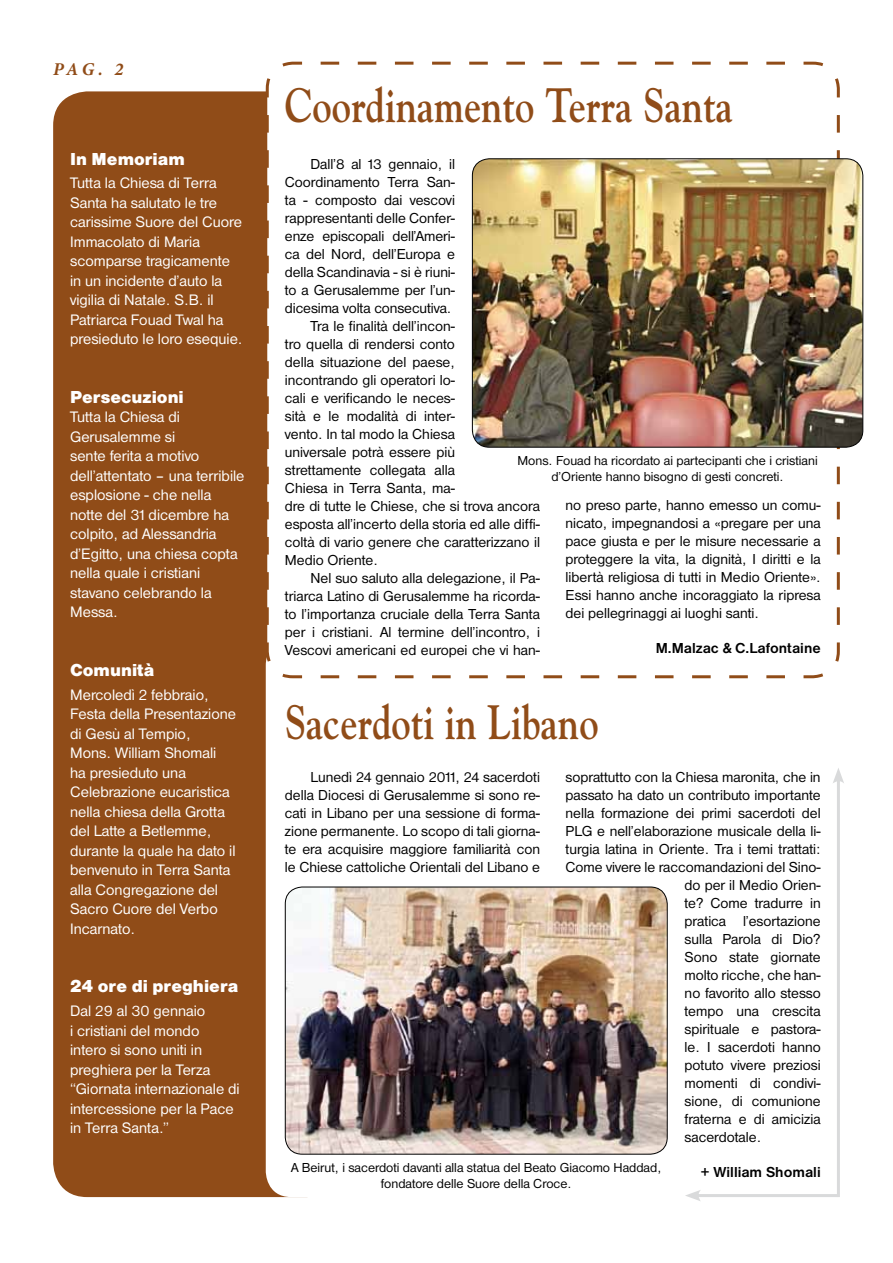
<style>
.page{position:relative;width:893px;height:1263px;background:#fff}
.page>*{position:absolute;margin:0;border:0;box-sizing:border-box;transform-origin:0 0}
.t1{font:700 48px "Goudy";color:#904c18;scale:.8 1}
.t2{font:18px "Nimbus San D Blac";color:#fff}
.t3{font:italic 700 18px "Minion Pro";color:#904c18}
.t4{font:15.75px/19.5px "Nimbus San D";color:#fff}
.t5{font:15px/18px "Nimbus San D";color:#000;text-align:justify}
.t6{font:700 15px "Nimbus San D";color:#000}
.t7{font:13.5px/16.2px "Nimbus San D";color:#000;text-align:center}
</style>
<div class="page">
<div style="left:53px;top:91px;width:287px;height:1106px;background:#904c18;border-radius:34px"></div>
<div style="left:266px;top:640px;width:574px;height:557px;background:#fff;border-radius:26px"></div>
<svg style="left:264px;top:61px;width:576px;height:619px"></svg>
<img style="left:285px;top:887px;width:382px;height:267px">
<div style="left:285px;top:887px;width:383px;height:267px;border:1px solid #000;border-radius:17px"></div>
<img style="left:472px;top:159px;width:391px;height:288px">
<div style="left:472px;top:158px;width:391px;height:290px;border:1px solid #000;border-radius:17px"></div>
<hr style="left:837px;top:778px;width:3px;height:419px;background:#d9dadb">
<svg style="left:833px;top:768px;width:11px;height:15px"></svg>
<hr style="left:695px;top:1194px;width:142px;height:3px;background:#d9dadb">
<svg style="left:685px;top:1190px;width:16px;height:11px"></svg>
<p class="t3" style="left:53px;top:56px;width:72px">PAG. 2</p>
<p class="t2" style="left:70px;top:148px;width:116px">In Memoriam</p>
<p class="t4" style="left:70px;top:173px;width:174px">Tutta la Chiesa di Terra<br>Santa ha salutato le tre carissime Suore del Cuore<br>Immacolato di Maria scomparse tragicamente in un incidente d’auto la vigilia di Natale. S.B. il<br>Patriarca Fouad Twal ha presieduto le loro esequie.</p>
<p class="t2" style="left:70px;top:386px;width:115px">Persecuzioni</p>
<p class="t4" style="left:70px;top:407px;width:176px">Tutta la Chiesa di<br>Gerusalemme si<br>sente ferita a motivo dell’attentato – una terribile esplosione - che nella notte del 31 dicembre ha colpito, ad Alessandria d’Egitto, una chiesa copta nella quale i cristiani stavano celebrando la<br>Messa.</p>
<p class="t2" style="left:70px;top:659px;width:86px">Comunità</p>
<p class="t4" style="left:70px;top:684px;width:167px">Mercoledì 2 febbraio,<br>Festa della Presentazione di Gesù al Tempio,<br>Mons. William Shomali<br>ha presieduto una<br>Celebrazione eucaristica nella chiesa della Grotta del Latte a Betlemme, durante la quale ha dato il benvenuto in Terra Santa alla Congregazione del<br>Sacro Cuore del Verbo<br>Incarnato.</p>
<p class="t2" style="left:70px;top:976px;width:170px">24 ore di preghiera</p>
<p class="t4" style="left:70px;top:1001px;width:171px">Dal 29 al 30 gennaio<br>i cristiani del mondo<br>intero si sono uniti in preghiera per la Terza “Giornata internazionale di intercessione per la Pace in Terra Santa.”</p>
<h1 class="t1" style="left:285px;top:76px;width:561px">Coordinamento Terra Santa</h1>
<p class="t5" style="left:310px;top:155px;width:146px">Dall’8 al 13 gennaio, il</p>
<p class="t5" style="left:285px;top:173px;width:172px">Coordinamento Terra San-</p>
<p class="t5" style="left:285px;top:191px;width:172px">ta - composto dai vescovi</p>
<p class="t5" style="left:285px;top:209px;width:172px">rappresentanti delle Confer-</p>
<p class="t5" style="left:285px;top:227px;width:172px">enze episcopali dell’Ameri-</p>
<p class="t5" style="left:285px;top:245px;width:172px">ca del Nord, dell’Europa e</p>
<p class="t5" style="left:285px;top:263px;width:172px">della Scandinavia - si è riuni-</p>
<p class="t5" style="left:285px;top:281px;width:172px">to a Gerusalemme per l’un-</p>
<p class="t5" style="left:285px;top:299px;width:168px">dicesima volta consecutiva.</p>
<p class="t5" style="left:310px;top:317px;width:146px">Tra le finalità dell’incon-</p>
<p class="t5" style="left:285px;top:335px;width:172px">tro quella di rendersi conto</p>
<p class="t5" style="left:285px;top:353px;width:172px">della situazione del paese,</p>
<p class="t5" style="left:285px;top:371px;width:172px">incontrando gli operatori lo-</p>
<p class="t5" style="left:285px;top:389px;width:172px">cali e verificando le neces-</p>
<p class="t5" style="left:285px;top:407px;width:172px">sità e le modalità di inter-</p>
<p class="t5" style="left:285px;top:425px;width:172px">vento. In tal modo la Chiesa</p>
<p class="t5" style="left:285px;top:443px;width:172px">universale potrà essere più</p>
<p class="t5" style="left:285px;top:461px;width:172px">strettamente collegata alla</p>
<p class="t5" style="left:285px;top:479px;width:172px">Chiesa in Terra Santa, ma-</p>
<p class="t5" style="left:285px;top:497px;width:257px">dre di tutte le Chiese, che si trova ancora</p>
<p class="t5" style="left:285px;top:515px;width:257px">esposta all’incerto della storia ed alle diffi-</p>
<p class="t5" style="left:285px;top:533px;width:257px">coltà di vario genere che caratterizzano il</p>
<p class="t5" style="left:285px;top:551px;width:94px">Medio Oriente.</p>
<p class="t5" style="left:310px;top:569px;width:231px">Nel suo saluto alla delegazione, il Pa-</p>
<p class="t5" style="left:285px;top:587px;width:257px">triarca Latino di Gerusalemme ha ricorda-</p>
<p class="t5" style="left:285px;top:605px;width:257px">to l’importanza cruciale della Terra Santa</p>
<p class="t5" style="left:285px;top:623px;width:257px">per i cristiani. Al termine dell’incontro, i</p>
<p class="t5" style="left:285px;top:641px;width:257px">Vescovi americani ed europei che vi han-</p>
<p class="t7" style="left:517px;top:452px;width:302px">Mons. Fouad ha ricordato ai partecipanti che i cristiani d’Oriente hanno bisogno di gesti concreti.</p>
<p class="t5" style="left:566px;top:495px;width:257px">no preso parte, hanno emesso un comu&shy;nicato, impegnandosi a «pregare per una pace giusta e per le misure necessarie a proteggere la vita, la dignità, I diritti e la libertà religiosa di tutti in Medio Oriente».<br>Essi hanno anche incoraggiato la ripresa dei pellegrinaggi ai luoghi santi.</p>
<p class="t6" style="left:656px;top:639px;width:167px">M.Malzac &amp; C.Lafontaine</p>
<h1 class="t1" style="left:285px;top:692px;width:394px">Sacerdoti in Libano</h1>
<p class="t5" style="left:285px;top:767px;width:257px;text-indent:26px">Lunedì 24 gennaio 2011, 24 sacerdoti della Diocesi di Gerusalemme si sono re&shy;cati in Libano per una sessione di forma&shy;zione permanente. Lo scopo di tali giorna&shy;te era acquisire maggiore familiarità con le Chiese cattoliche Orientali del Libano e</p>
<p class="t5" style="left:566px;top:767px;width:257px">soprattutto con la Chiesa maronita, che in</p>
<p class="t5" style="left:566px;top:785px;width:257px">passato ha dato un contributo importante</p>
<p class="t5" style="left:566px;top:803px;width:257px">nella formazione dei primi sacerdoti del</p>
<p class="t5" style="left:566px;top:821px;width:257px">PLG e nell’elaborazione musicale della li-</p>
<p class="t5" style="left:566px;top:839px;width:257px">turgia latina in Oriente. Tra i temi trattati:</p>
<p class="t5" style="left:566px;top:857px;width:257px">Come vivere le raccomandazioni del Sino-</p>
<p class="t5" style="left:685px;top:875px;width:138px">do per il Medio Orien-</p>
<p class="t5" style="left:685px;top:893px;width:138px">te? Come tradurre in</p>
<p class="t5" style="left:685px;top:911px;width:138px">pratica l’esortazione</p>
<p class="t5" style="left:685px;top:929px;width:138px">sulla Parola di Dio?</p>
<p class="t5" style="left:685px;top:947px;width:138px">Sono state giornate</p>
<p class="t5" style="left:685px;top:965px;width:138px">molto ricche, che han-</p>
<p class="t5" style="left:685px;top:983px;width:138px">no favorito allo stesso</p>
<p class="t5" style="left:685px;top:1001px;width:138px">tempo una crescita</p>
<p class="t5" style="left:685px;top:1019px;width:138px">spirituale e pastora-</p>
<p class="t5" style="left:685px;top:1037px;width:138px">le. I sacerdoti hanno</p>
<p class="t5" style="left:685px;top:1055px;width:138px">potuto vivere preziosi</p>
<p class="t5" style="left:685px;top:1073px;width:138px">momenti di condivi-</p>
<p class="t5" style="left:685px;top:1091px;width:138px">sione, di comunione</p>
<p class="t5" style="left:685px;top:1109px;width:138px">fraterna e di amicizia</p>
<p class="t5" style="left:685px;top:1127px;width:78px">sacerdotale.</p>
<p class="t6" style="left:700px;top:1164px;width:122px">+ William Shomali</p>
<p class="t7" style="left:291px;top:1159px;width:372px">A Beirut, i sacerdoti davanti alla statua del Beato Giacomo Haddad, fondatore delle Suore della Croce.</p>
</div>
